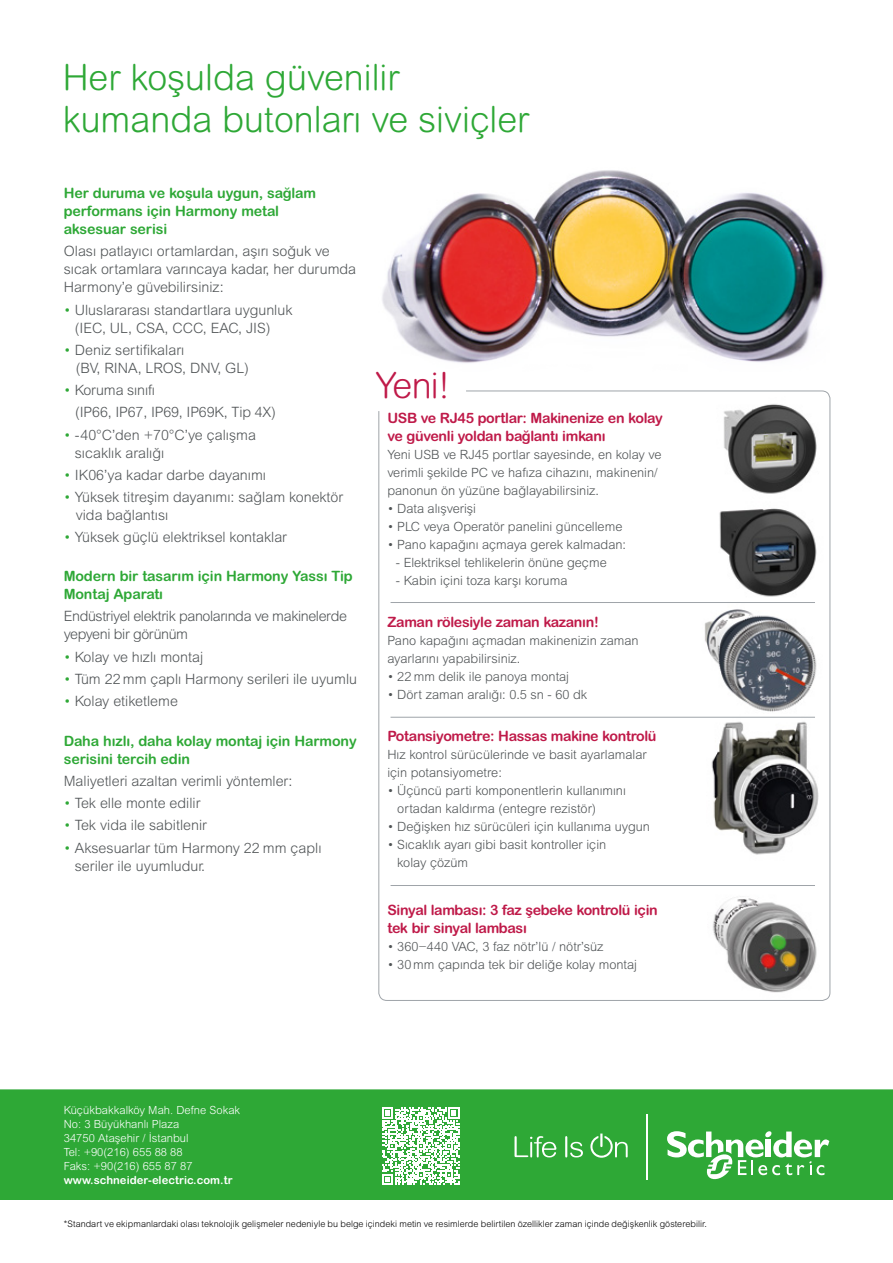
<style>
.page{position:relative;width:893px;height:1263px;background:#fff}
.page>*{position:absolute;margin:0;border:0;box-sizing:border-box;transform-origin:0 0}
.t1{font:300 36px/42px "Arial Rounded MT Pro";color:#2ea836}
.t2{font:300 36px "Arial Rounded MT Pro";color:#bf1a49}
.t3{font:300 14.25px/18px "Arial MT Pro";color:#505456}
.t4{font:700 14.25px/18px "Arial Rounded MT Pro";letter-spacing:-.025em;color:#bf1a49}
.t5{font:700 14.25px/18px "Arial Rounded MT Pro";letter-spacing:-.01em;color:#2ea836}
.t6{font:300 14.25px/18px "Arial MT Pro";letter-spacing:-.025em;color:#505456}
.t7{font:300 12.75px/18px "Arial MT Pro";color:#505456}
.t8{font:300 11.25px/14.1px "Arial Rounded MT Pro";letter-spacing:.005em;color:#fff}
.t9{font:700 11.25px "Arial Rounded MT Pro";letter-spacing:.005em;color:#fff}
.t10{font:300 9px "Arial MT Pro";letter-spacing:.005em;color:#000}
.s1{color:#2ea836}
</style>
<div class="page">
<div style="left:0;top:1089px;width:893px;height:111px;background:#2ea836"></div>
<svg style="left:378px;top:390px;width:453px;height:611px"></svg>
<img style="left:382px;top:170px;width:444px;height:193px">
<img style="left:715px;top:390px;width:108px;height:111px">
<svg style="left:382px;top:1107px;width:77px;height:78px"></svg>
<svg style="left:514px;top:1136px;width:42px;height:21px"></svg>
<svg style="left:565px;top:1136px;width:18px;height:21px"></svg>
<svg style="left:590px;top:1133px;width:38px;height:25px"></svg>
<svg style="left:667px;top:1131px;width:162px;height:50px"></svg>
<hr style="left:647px;top:1115px;width:1px;height:65px;background:#fff">
<h1 class="t1" style="left:63px;top:58px;width:468px">Her koşulda güvenilir kumanda butonları ve siviçler</h1>
<p class="t5" style="left:64px;top:184px;width:254px">Her duruma ve koşula uygun, sağlam performans için Harmony metal aksesuar serisi</p>
<p class="t3" style="left:64px;top:243px;width:294px">Olası patlayıcı ortamlardan, aşırı soğuk ve sıcak ortamlara varıncaya kadar, her durumda<br>Harmony’e güvebilirsiniz:</p>
<p class="t3" style="left:75px;top:301px;width:219px;text-indent:-11px"><span class="s1">•</span> Uluslararası standartlara uygunluk (IEC, UL, CSA, CCC, EAC, JIS)</p>
<p class="t3" style="left:76px;top:341px;width:175px;text-indent:-12px"><span class="s1">•</span> Deniz sertifikaları<br>(BV, RINA, LROS, DNV, GL)</p>
<p class="t3" style="left:75px;top:379px;width:202px;line-height:22.2px;text-indent:-11px"><span class="s1">•</span> Koruma sınıfı<br>(IP66, IP67, IP69, IP69K, Tip 4X)</p>
<p class="t3" style="left:75px;top:426px;width:183px;text-indent:-11px"><span class="s1">•</span> - 40°C’den +70°C’ye çalışma sıcaklık aralığı</p>
<p class="t3" style="left:64px;top:466px;width:204px"><span class="s1">•</span> IK06’ya kadar darbe dayanımı</p>
<p class="t3" style="left:76px;top:488px;width:269px;text-indent:-12px"><span class="s1">•</span> Yüksek titreşim dayanımı: sağlam konektör vida bağlantısı</p>
<p class="t3" style="left:64px;top:529px;width:225px"><span class="s1">•</span> Yüksek güçlü elektriksel kontaklar</p>
<p class="t5" style="left:64px;top:567px;width:290px">Modern bir tasarım için Harmony Yassı Tip<br>Montaj Aparatı</p>
<p class="t6" style="left:64px;top:608px;width:285px">Endüstriyel elektrik panolarında ve makinelerde yepyeni bir görünüm</p>
<p class="t3" style="left:64px;top:648px;width:141px"><span class="s1">•</span> Kolay ve hızlı montaj</p>
<p class="t3" style="left:64px;top:670px;width:295px"><span class="s1">•</span> Tüm 22 mm çaplı Harmony serileri ile uyumlu</p>
<p class="t3" style="left:64px;top:692px;width:116px"><span class="s1">•</span> Kolay etiketleme</p>
<p class="t5" style="left:64px;top:732px;width:294px">Daha hızlı, daha kolay montaj için Harmony serisini tercih edin</p>
<p class="t3" style="left:64px;top:772px;width:230px">Maliyetleri azaltan verimli yöntemler:</p>
<p class="t3" style="left:64px;top:794px;width:138px"><span class="s1">•</span> Tek elle monte edilir</p>
<p class="t3" style="left:64px;top:817px;width:145px"><span class="s1">•</span> Tek vida ile sabitlenir</p>
<p class="t3" style="left:75px;top:839px;width:248px;text-indent:-11px"><span class="s1">•</span> Aksesuarlar tüm Harmony 22 mm çaplı seriler ile uyumludur.</p>
<h1 class="t2" style="left:375px;top:364px;width:76px">Yeni!</h1>
<p class="t4" style="left:387px;top:409px;width:277px">USB ve RJ45 portlar: Makinenize en kolay ve güvenli yoldan bağlantı imkanı</p>
<p class="t7" style="left:387px;top:446px;width:276px">Yeni USB ve RJ45 portlar sayesinde, en kolay ve verimli şekilde PC ve hafıza cihazını, makinenin/ panonun ön yüzüne bağlayabilirsiniz.</p>
<p class="t7" style="left:387px;top:500px;width:90px">• Data alışverişi</p>
<p class="t7" style="left:387px;top:518px;width:237px">• PLC veya Operatör panelini güncelleme</p>
<p class="t7" style="left:387px;top:536px;width:240px">• Pano kapağını açmaya gerek kalmadan:</p>
<p class="t7" style="left:396px;top:554px;width:212px">- Elektriksel tehlikelerin önüne geçme</p>
<p class="t7" style="left:396px;top:572px;width:173px">- Kabin içini toza karşı koruma</p>
<p class="t4" style="left:387px;top:613px;width:213px">Zaman rölesiyle zaman kazanın!</p>
<p class="t7" style="left:387px;top:632px;width:253px">Pano kapağını açmadan makinenizin zaman ayarlarını yapabilirsiniz.</p>
<p class="t7" style="left:387px;top:668px;width:183px">• 22 mm delik ile panoya montaj</p>
<p class="t7" style="left:387px;top:686px;width:201px">• Dört zaman aralığı: 0.5 sn - 60 dk</p>
<p class="t4" style="left:387px;top:727px;width:271px">Potansiyometre: Hassas makine kontrolü</p>
<p class="t7" style="left:387px;top:746px;width:261px">Hız kontrol sürücülerinde ve basit ayarlamalar için potansiyometre:</p>
<p class="t7" style="left:397px;top:782px;width:230px;text-indent:-10px">• Üçüncü parti komponentlerin kullanımını ortadan kaldırma (entegre rezistör)</p>
<p class="t7" style="left:387px;top:818px;width:264px">• Değişken hız sürücüleri için kullanıma uygun</p>
<p class="t7" style="left:397px;top:836px;width:210px;text-indent:-10px">• Sıcaklık ayarı gibi basit kontroller için kolay çözüm</p>
<p class="t4" style="left:387px;top:901px;width:272px">Sinyal lambası: 3 faz şebeke kontrolü için tek bir sinyal lambası</p>
<p class="t7" style="left:387px;top:938px;width:218px">• 360−440 VAC, 3 faz nötr’lü / nötr’süz</p>
<p class="t7" style="left:387px;top:956px;width:251px">• 30 mm çapında tek bir deliğe kolay montaj</p>
<p class="t8" style="left:64px;top:1103px;width:178px">Küçükbakkalköy Mah. Defne Sokak<br>No: 3 Büyükhanlı Plaza<br>34750 Ataşehir / İstanbul<br>Tel: +90(216) 655 88 88<br>Faks: +90(216) 655 87 87</p>
<p class="t9" style="left:64px;top:1173px;width:170px">www.schneider-electric.com.tr</p>
<p class="t10" style="left:64px;top:1218px;width:645px">*Standart ve ekipmanlardaki olası teknolojik gelişmeler nedeniyle bu belge içindeki metin ve resimlerde belirtilen özellikler zaman içinde değişkenlik gösterebilir.</p>
</div>
